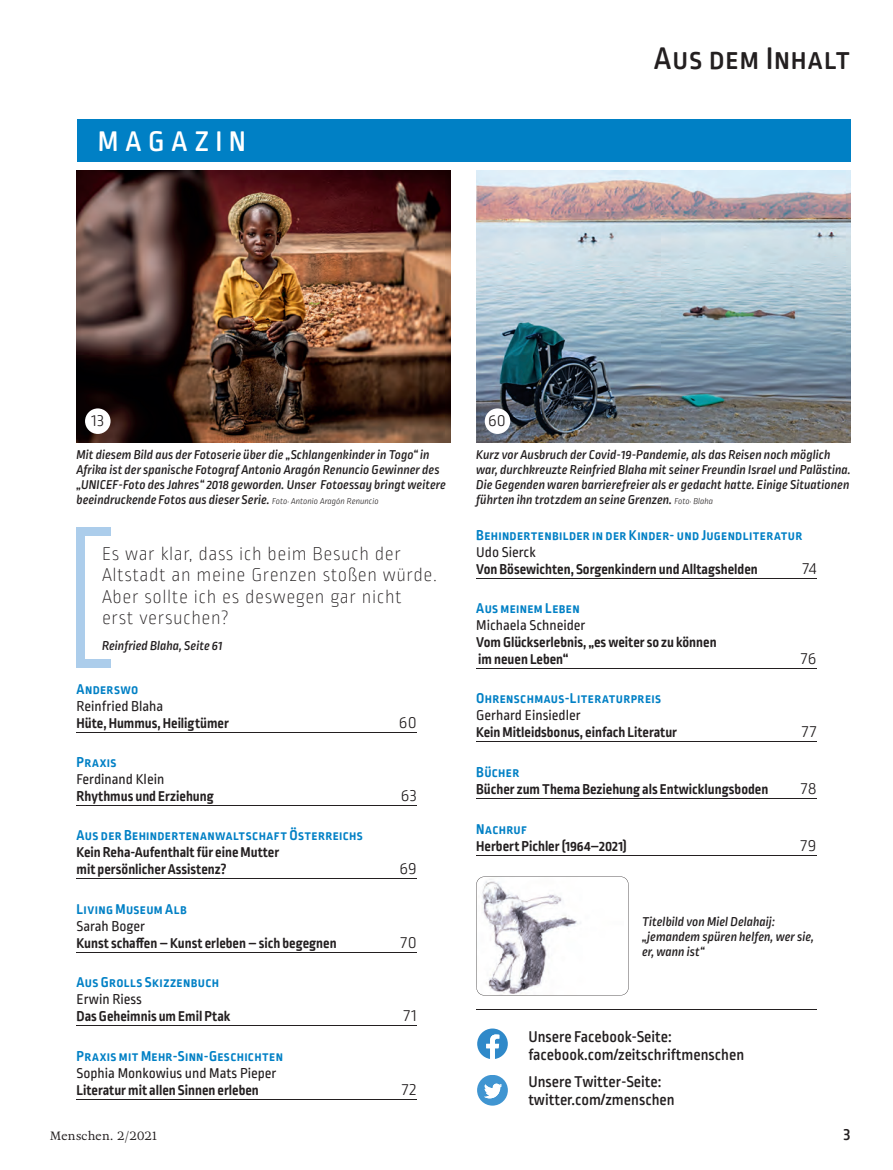
<style>
.page{position:relative;width:893px;height:1170px;background:#fff}
.page>*{position:absolute;margin:0;border:0;box-sizing:border-box;transform-origin:0 0}
.t1{font:500 33px "Ropa Soft SC Pro";letter-spacing:.01em;color:#231f20}
.t2{font:500 30px "Ropa Soft Pro";letter-spacing:.22em;color:#fff}
.t3{font:200 19.5px/21.3px "Ropa Soft Pro";letter-spacing:.03em;color:#231f20}
.t4{font:300 18px "Ropa Soft Pro";letter-spacing:.02em;color:#231f20}
.t5{font:500 18px "Ropa Soft Pro";color:#231f20}
.t6{font:300 17.85px "Ropa Soft Pro";color:#231f20}
.t7{font:500 16.5px/18px "Ropa Soft Pro";color:#231f20}
.t8{font:700 15px/17px "Ropa Soft Pro";color:#231f20}
.t9{font:700 15px "Ropa Soft SC Pro";letter-spacing:.02em;color:#0080c5}
.t10{font:15px "Ropa Soft Pro";color:#231f20}
.t11{font:italic 500 13.5px/15px "Ropa Soft Pro";color:#231f20}
.t12{font:12px "Adriane Text";letter-spacing:.015em;color:#231f20}
.s1{font-weight:300;font-size:9px}
</style>
<div class="page">
<img style="left:77px;top:170px;width:374px;height:272px">
<img style="left:476px;top:170px;width:374px;height:272px">
<div style="left:485px;top:408px;width:25px;height:26px;background:#fff;border-radius:50%"></div>
<div style="left:85px;top:408px;width:26px;height:26px;background:#fff;border-radius:50%"></div>
<div style="left:77px;top:119px;width:773px;height:43px;background:#0080c5"></div>
<hr style="left:476px;top:1008px;width:340px;height:1px;background:#231f20">
<hr style="left:77px;top:732px;width:340px;height:1px;background:#231f20">
<hr style="left:77px;top:805px;width:340px;height:1px;background:#231f20">
<hr style="left:77px;top:878px;width:340px;height:1px;background:#231f20">
<hr style="left:77px;top:951px;width:340px;height:1px;background:#231f20">
<hr style="left:77px;top:1025px;width:340px;height:1px;background:#231f20">
<hr style="left:77px;top:1099px;width:340px;height:1px;background:#231f20">
<hr style="left:476px;top:578px;width:340px;height:1px;background:#231f20">
<hr style="left:476px;top:668px;width:340px;height:1px;background:#231f20">
<hr style="left:476px;top:741px;width:340px;height:1px;background:#231f20">
<hr style="left:476px;top:797px;width:340px;height:1px;background:#231f20">
<hr style="left:476px;top:855px;width:340px;height:1px;background:#231f20">
<div style="left:77px;top:527px;width:8px;height:136px;background:#accdeb"></div>
<div style="left:77px;top:527px;width:34px;height:9px;background:#accdeb"></div>
<div style="left:77px;top:659px;width:34px;height:9px;background:#accdeb"></div>
<svg style="left:477px;top:1028px;width:31px;height:31px"></svg>
<svg style="left:476px;top:876px;width:153px;height:119px"></svg>
<svg style="left:477px;top:1075px;width:31px;height:30px"></svg>
<h2 class="t2" style="left:98px;top:124px;width:149px">MAGAZIN</h2>
<h1 class="t1" style="left:654px;top:40px;width:198px">Aus dem Inhalt</h1>
<h3 class="t6" style="left:92px;top:411px;width:14px">13</h3>
<p class="t11" style="left:77px;top:448px;width:371px">Mit diesem Bild aus der Fotoserie über die „Schlangenkinder in Togo“ in Afrika ist der spanische Fotograf Antonio Aragón Renuncio Gewinner des „UNICEF-Foto des Jahres“ 2018 geworden. Unser Fotoessay bringt weitere beeindruckende Fotos aus dieser Serie. <span class="s1">Foto: Antonio Aragón Renuncio</span></p>
<h3 class="t3" style="left:102px;top:544px;width:336px">Es war klar, dass ich beim Besuch der<br>Altstadt an meine Grenzen stoßen würde.<br>Aber sollte ich es deswegen gar nicht erst versuchen?</h3>
<p class="t11" style="left:102px;top:638px;width:122px">Reinfried Blaha, Seite 61</p>
<p class="t9" style="left:77px;top:680px;width:63px">Anderswo</p>
<p class="t10" style="left:77px;top:697px;width:88px">Reinfried Blaha</p>
<p class="t8" style="left:77px;top:715px;width:154px">Hüte, Hummus, Heiligtümer</p>
<h3 class="t4" style="left:399px;top:712px;width:19px">60</h3>
<p class="t9" style="left:77px;top:753px;width:41px">Praxis</p>
<p class="t10" style="left:77px;top:771px;width:89px">Ferdinand Klein</p>
<p class="t8" style="left:77px;top:788px;width:139px">Rhythmus und Erziehung</p>
<h3 class="t4" style="left:401px;top:785px;width:17px">63</h3>
<p class="t9" style="left:77px;top:827px;width:288px">Aus der Behindertenanwaltschaft Österreichs</p>
<p class="t8" style="left:77px;top:844px;width:204px">Kein Reha-Aufenthalt für eine Mutter mit persönlicher Assistenz?</p>
<h3 class="t4" style="left:399px;top:859px;width:19px">69</h3>
<p class="t9" style="left:77px;top:900px;width:112px">Living Museum Alb</p>
<p class="t10" style="left:77px;top:917px;width:70px">Sarah Boger</p>
<p class="t8" style="left:77px;top:935px;width:262px">Kunst schaffen – Kunst erleben – sich begegnen</p>
<h3 class="t4" style="left:401px;top:932px;width:18px">70</h3>
<p class="t9" style="left:77px;top:973px;width:144px">Aus Grolls Skizzenbuch</p>
<p class="t10" style="left:77px;top:991px;width:67px">Erwin Riess</p>
<p class="t8" style="left:77px;top:1008px;width:155px">Das Geheimnis um Emil Ptak</p>
<h3 class="t4" style="left:404px;top:1005px;width:15px">71</h3>
<p class="t9" style="left:77px;top:1047px;width:208px">Praxis mit Mehr-Sinn-Geschichten</p>
<p class="t10" style="left:77px;top:1065px;width:201px">Sophia Monkowius und Mats Pieper</p>
<p class="t8" style="left:77px;top:1082px;width:184px">Literatur mit allen Sinnen erleben</p>
<h3 class="t4" style="left:402px;top:1079px;width:16px">72</h3>
<h3 class="t6" style="left:488px;top:411px;width:19px">60</h3>
<p class="t11" style="left:476px;top:448px;width:376px">Kurz vor Ausbruch der Covid-19-Pandemie, als das Reisen noch möglich war, durchkreuzte Reinfried Blaha mit seiner Freundin Israel und Palästina.<br>Die Gegenden waren barrierefreier als er gedacht hatte. Einige Situationen führten ihn trotzdem an seine Grenzen. <span class="s1">Foto: Blaha</span></p>
<p class="t9" style="left:476px;top:526px;width:327px">Behindertenbilder in der Kinder- und Jugendliteratur</p>
<p class="t10" style="left:476px;top:543px;width:61px">Udo Sierck</p>
<p class="t8" style="left:476px;top:561px;width:283px">Von Bösewichten, Sorgenkindern und Alltagshelden</p>
<h3 class="t4" style="left:802px;top:558px;width:16px">74</h3>
<p class="t9" style="left:476px;top:599px;width:105px">Aus meinem Leben</p>
<p class="t10" style="left:476px;top:617px;width:111px">Michaela Schneider</p>
<p class="t8" style="left:476px;top:634px;width:242px">Vom Glückserlebnis, „es weiter so zu können im neuen Leben“</p>
<h3 class="t4" style="left:801px;top:648px;width:17px">76</h3>
<p class="t9" style="left:476px;top:689px;width:186px">Ohrenschmaus-Literaturpreis</p>
<p class="t10" style="left:476px;top:707px;width:106px">Gerhard Einsiedler</p>
<p class="t8" style="left:476px;top:724px;width:202px">Kein Mitleidsbonus, einfach Literatur</p>
<h3 class="t4" style="left:802px;top:722px;width:16px">77</h3>
<p class="t9" style="left:476px;top:763px;width:44px">Bücher</p>
<p class="t8" style="left:476px;top:780px;width:294px">Bücher zum Thema Beziehung als Entwicklungsboden</p>
<h3 class="t4" style="left:801px;top:778px;width:17px">78</h3>
<p class="t9" style="left:476px;top:820px;width:52px">Nachruf</p>
<p class="t8" style="left:476px;top:838px;width:152px">Herbert Pichler (1964–2021)</p>
<h3 class="t4" style="left:801px;top:835px;width:17px">79</h3>
<p class="t11" style="left:642px;top:915px;width:174px">Titelbild von Miel Delahaij: „jemandem spüren helfen, wer sie, er, wann ist“</p>
<p class="t7" style="left:528px;top:1028px;width:217px">Unsere Facebook-Seite: facebook.com/zeitschriftmenschen</p>
<p class="t7" style="left:528px;top:1073px;width:148px">Unsere Twitter-Seite: twitter.com/zmenschen</p>
<p class="t12" style="left:50px;top:1127px;width:109px">Menschen. 2/2021</p>
<h3 class="t5" style="left:843px;top:1124px;width:9px">3</h3>
</div>
